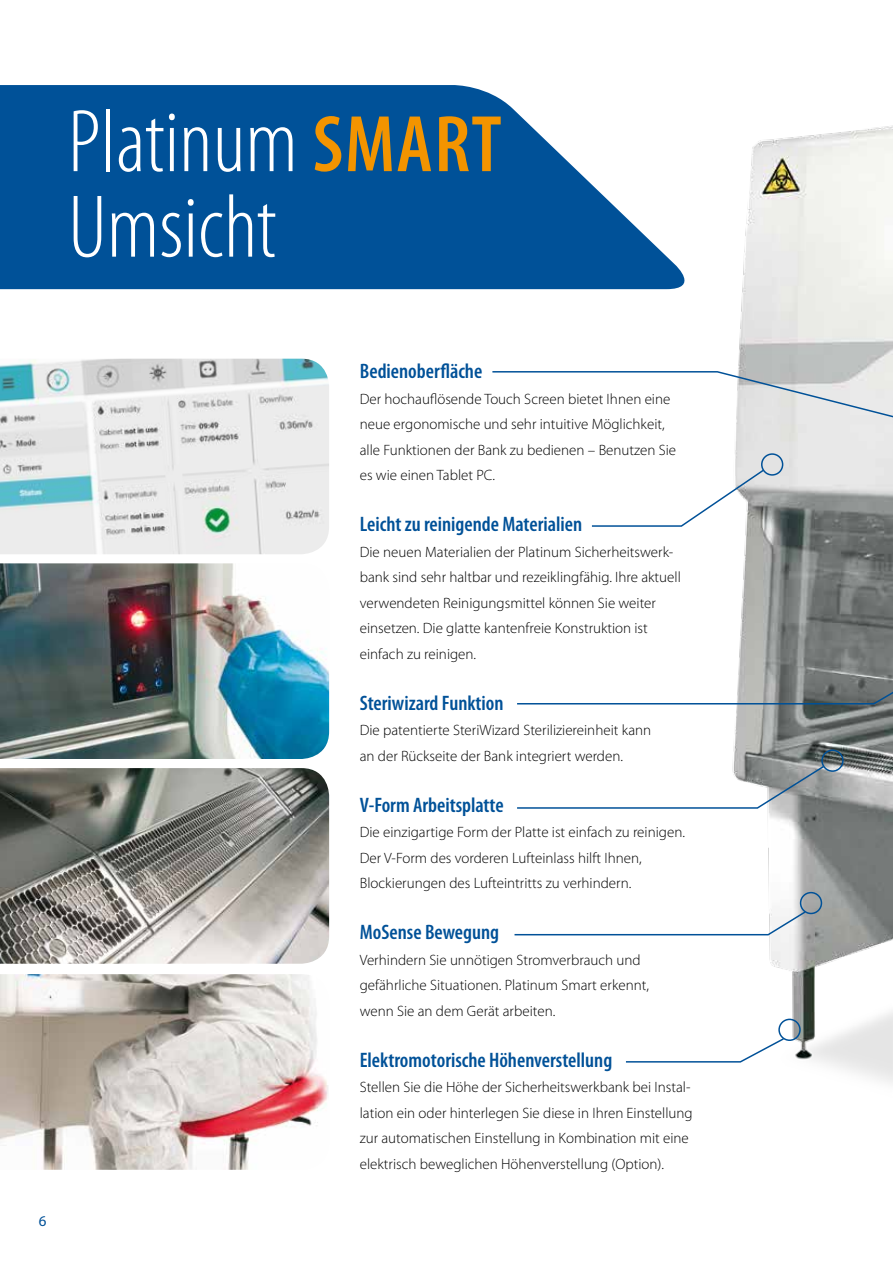
<style>
.page{position:relative;width:893px;height:1263px;background:#fff}
.page>*{position:absolute;margin:0;border:0;box-sizing:border-box;transform-origin:0 0}
.t1{font:300 condensed 90px/85.5px "Myriad Pro";color:#fff}
.t2{font:600 condensed 21px "Myriad Pro";color:#005198}
.t3{font:300 15px/25.5px "Myriad Pro";color:#000}
.t4{font:15px "Myriad Pro";color:#005198}
.s1{font-weight:600;font-size:81px;color:#f39400}
</style>
<div class="page">
<svg style="left:0;top:85px;width:642px;height:204px;background:#1660a1"></svg>
<img style="left:642px;top:125px;width:251px;height:958px">
<img style="left:0;top:359px;width:329px;height:195px">
<img style="left:0;top:768px;width:329px;height:196px">
<img style="left:0;top:974px;width:328px;height:196px">
<svg style="left:517px;top:658px;width:376px;height:47px"></svg>
<svg style="left:591px;top:468px;width:174px;height:59px"></svg>
<div style="left:761px;top:453px;width:22px;height:23px;border:2px solid #005198;border-radius:50%"></div>
<svg style="left:517px;top:764px;width:308px;height:45px"></svg>
<div style="left:821px;top:749px;width:23px;height:23px;border:2px solid #005198;border-radius:50%"></div>
<img style="left:0;top:563px;width:329px;height:196px">
<svg style="left:625px;top:1037px;width:160px;height:26px"></svg>
<div style="left:778px;top:1019px;width:23px;height:22px;border:2px solid #005198;border-radius:50%"></div>
<svg style="left:514px;top:910px;width:293px;height:26px"></svg>
<div style="left:800px;top:892px;width:22px;height:22px;border:2px solid #005198;border-radius:50%"></div>
<svg style="left:492px;top:370px;width:401px;height:61px"></svg>
<h1 class="t1" style="left:68px;top:98px;width:435px">Platinum <span class="s1">Smart<br></span>Umsicht</h1>
<p class="t4" style="left:39px;top:1212px;width:9px">6</p>
<h2 class="t2" style="left:360px;top:358px;width:124px">Bedienoberfläche</h2>
<p class="t3" style="left:360px;top:386px;width:318px">Der hochauflösende Touch Screen bietet Ihnen eine neue ergonomische und sehr intuitive Möglichkeit, alle Funktionen der Bank zu bedienen – Benutzen Sie es wie einen Tablet PC.</p>
<h2 class="t2" style="left:360px;top:511px;width:224px">Leicht zu reinigende Materialien</h2>
<p class="t3" style="left:360px;top:539px;width:323px">Die neuen Materialien der Platinum Sicherheitswerk&shy;bank sind sehr haltbar und rezeiklingfähig. Ihre aktuell verwendeten Reinigungsmittel können Sie weiter einsetzen. Die glatte kantenfreie Konstruktion ist einfach zu reinigen.</p>
<h2 class="t2" style="left:360px;top:690px;width:145px">Steriwizard Funktion</h2>
<p class="t3" style="left:360px;top:717px;width:293px">Die patentierte SteriWizard Steriliziereinheit kann an der Rückseite der Bank integriert werden.</p>
<h2 class="t2" style="left:360px;top:792px;width:145px">V-Form Arbeitsplatte</h2>
<p class="t3" style="left:360px;top:819px;width:327px">Die einzigartige Form der Platte ist einfach zu reinigen.<br>Der V-Form des vorderen Lufteinlass hilft Ihnen,<br>Blockierungen des Lufteintritts zu verhindern.</p>
<h2 class="t2" style="left:360px;top:919px;width:141px">MoSense Bewegung</h2>
<p class="t3" style="left:360px;top:947px;width:291px">Verhindern Sie unnötigen Stromverbrauch und gefährliche Situationen. Platinum Smart erkennt, wenn Sie an dem Gerät arbeiten.</p>
<h2 class="t2" style="left:360px;top:1047px;width:254px">Elektromotorische Höhenverstellung</h2>
<p class="t3" style="left:360px;top:1074px;width:334px">Stellen Sie die Höhe der Sicherheitswerkbank bei Instal&shy;lation ein oder hinterlegen Sie diese in Ihren Einstellung zur automatischen Einstellung in Kombination mit eine elektrisch beweglichen Höhenverstellung (Option).</p>
</div>
